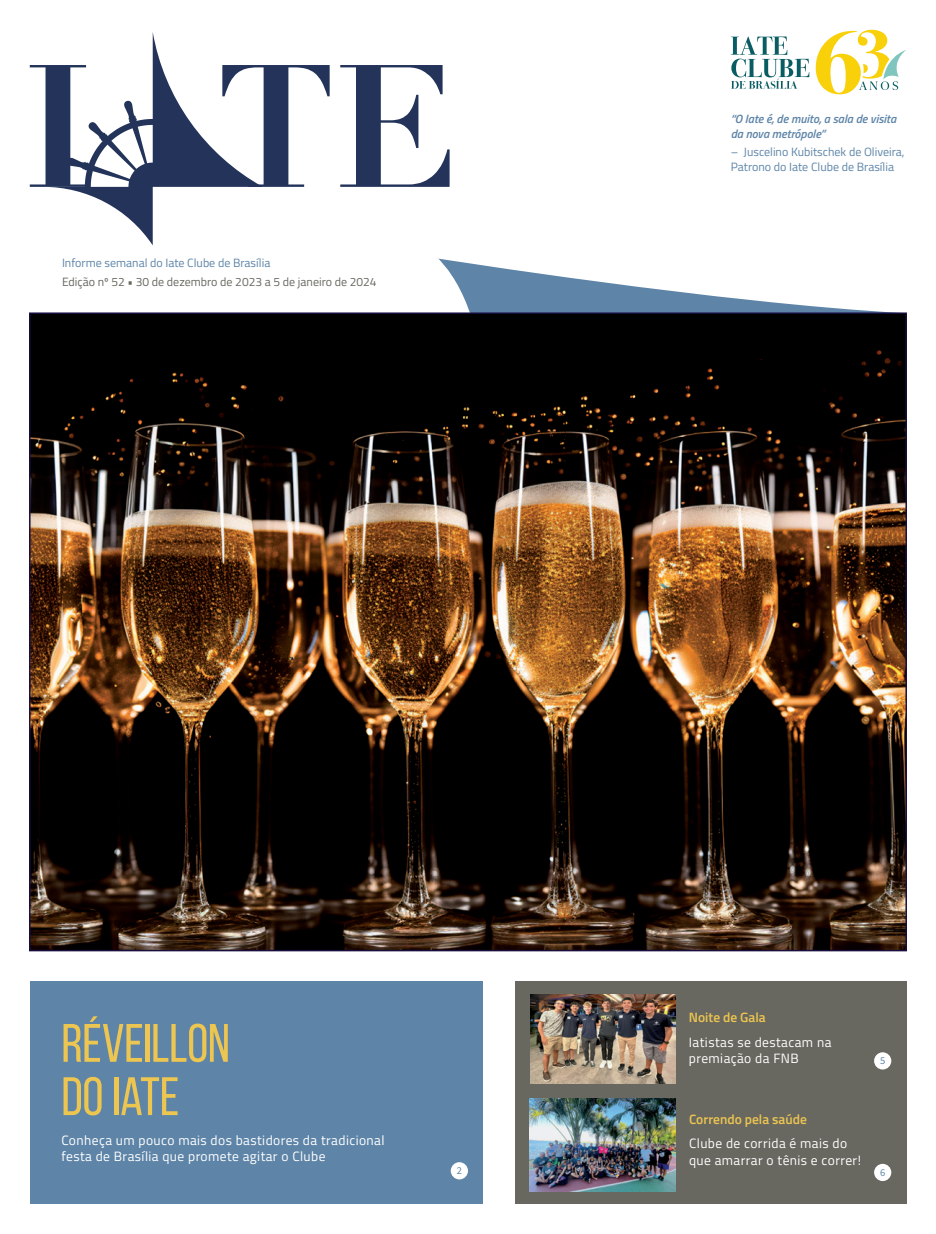
<style>
.page{position:relative;width:936px;height:1234px;background:#fff}
.page>*{position:absolute;margin:0;border:0;box-sizing:border-box;transform-origin:0 0}
.t1{font:54px/53.2px "Bebas Neue";letter-spacing:-.005em;color:#edc551}
.t2{font:13.5px/16.2px "Titillium Web";letter-spacing:.03em;color:#fff}
.t3{font:600 13.5px "Titillium Web";color:#edc551}
.t4{font:12px/14.4px "Titillium Web";color:#5e85a8}
.t5{font:12px "Titillium Web";color:#686860}
.t6{font:italic 600 12px/14.4px "Titillium Web";color:#5e85a8}
.t7{font:10.5px "Source Sans Variable";color:#5e85a8}
</style>
<div class="page">
<svg style="left:438px;top:258px;width:447px;height:54px"></svg>
<div style="left:514px;top:981px;width:392px;height:222px;background:#686860"></div>
<div style="left:30px;top:981px;width:452px;height:222px;background:#5e85a8"></div>
<img style="left:530px;top:1098px;width:145px;height:93px">
<div style="left:874px;top:1052px;width:17px;height:17px;background:#fff;border-radius:50%"></div>
<img style="left:530px;top:994px;width:145px;height:89px">
<div style="left:874px;top:1163px;width:17px;height:17px;background:#fff;border-radius:50%"></div>
<div style="left:450px;top:1161px;width:18px;height:18px;background:#fff;border-radius:50%"></div>
<img style="left:32px;top:315px;width:871px;height:633px">
<svg style="left:30px;top:65px;width:13px;height:122px"></svg>
<svg style="left:263px;top:65px;width:66px;height:122px"></svg>
<svg style="left:340px;top:65px;width:109px;height:122px"></svg>
<svg style="left:43px;top:32px;width:220px;height:213px"></svg>
<svg style="left:815px;top:30px;width:91px;height:64px"></svg>
<svg style="left:730px;top:36px;width:79px;height:53px"></svg>
<p class="t4" style="left:62px;top:255px;width:210px">Informe semanal do Iate Clube de Brasília</p>
<p class="t5" style="left:62px;top:272px;width:316px">Edição nº 52 • 30 de dezembro de 2023 a 5 de janeiro de 2024</p>
<p class="t6" style="left:730px;top:111px;width:167px">“O Iate é, de muito, a sala de visita da nova metrópole”</p>
<p class="t4" style="left:730px;top:144px;width:175px">– Juscelino Kubitschek de Oliveira,<br>Patrono do Iate Clube de Brasília</p>
<h1 class="t1" style="left:61px;top:1015px;width:170px">RÉVEILLON<br>DO IATE</h1>
<p class="t2" style="left:61px;top:1131px;width:324px">Conheça um pouco mais dos bastidores da tradicional festa de Brasília que promete agitar o Clube</p>
<p class="t3" style="left:689px;top:1006px;width:78px">Noite de Gala</p>
<p class="t2" style="left:689px;top:1032px;width:144px">Iatistas se destacam na premiação da FNB</p>
<p class="t7" style="left:880px;top:1054px;width:7px">5</p>
<p class="t3" style="left:689px;top:1108px;width:119px">Correndo pela saúde</p>
<p class="t2" style="left:689px;top:1134px;width:173px">Clube de corrida é mais do que amarrar o tênis e correr!</p>
<p class="t7" style="left:456px;top:1164px;width:7px">2</p>
<p class="t7" style="left:880px;top:1165px;width:7px">6</p>
</div>
